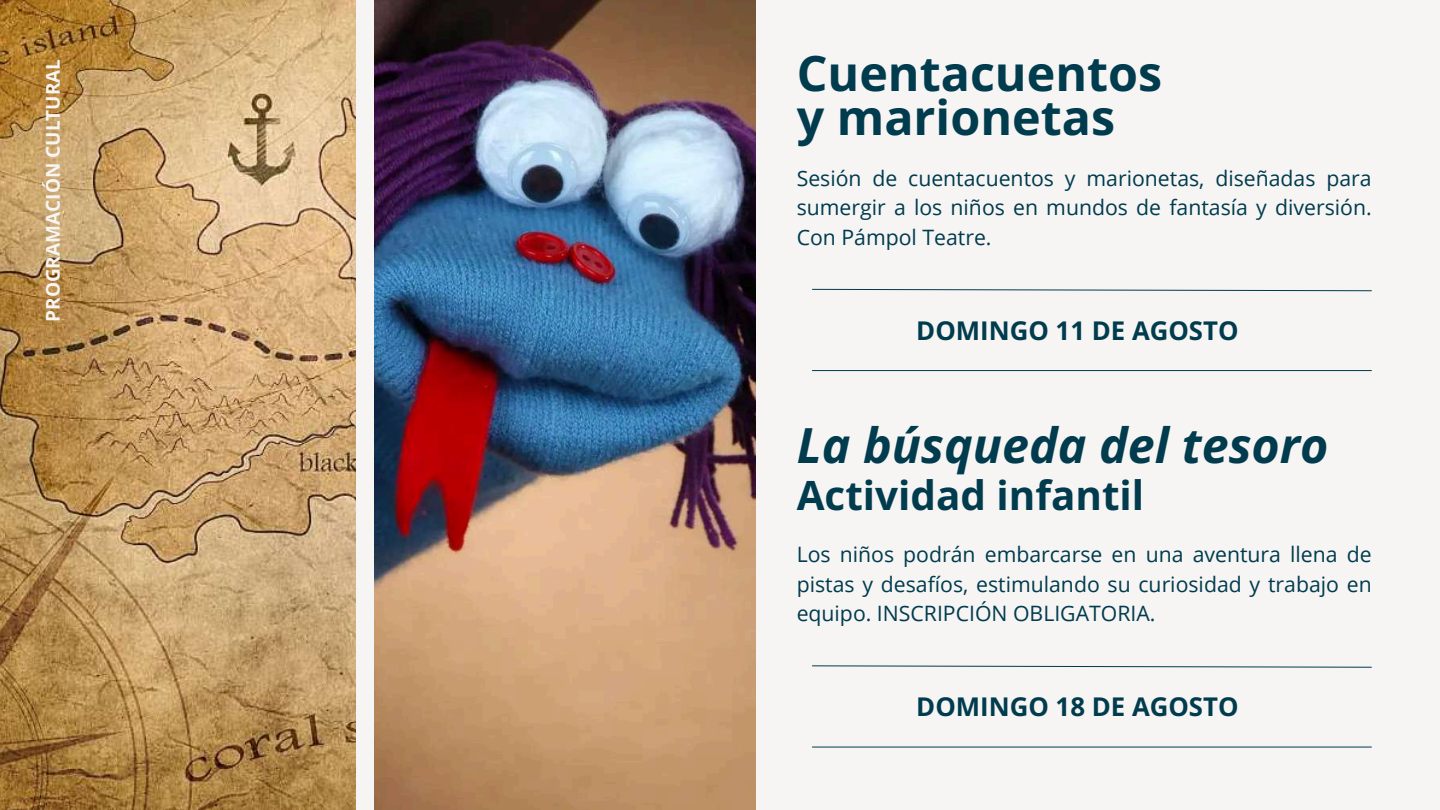
<style>
.page{position:relative;width:1440px;height:810px;background:#f6f5f3}
.page>*{position:absolute;margin:0;border:0;box-sizing:border-box;transform-origin:0 0}
.t1{font:700 48.4px/44.1px "Open Sans";color:#003b4e}
.t2{font:italic 700 48.4px "Open Sans";color:#003b4e}
.t3{font:700 40.4px "Open Sans";color:#003b4e}
.t4{font:700 25.8px "Open Sans";color:#003b4e}
.t5{font:21.2px/29.2px "Open Sans";color:#003b4e;text-align:justify}
.t6{font:700 19px "Open Sans";color:#f6f5f3}
</style>
<div class="page">
<img style="left:375px;top:0;width:380px;height:810px">
<img style="left:0;top:0;width:356px;height:810px">
<svg style="left:812px;top:289px;width:560px;height:3px"></svg>
<svg style="left:812px;top:665px;width:560px;height:3px"></svg>
<hr style="left:812px;top:370px;width:560px;height:1px;background:#003b4e">
<hr style="left:812px;top:747px;width:560px;height:1px;background:#003b4e">
<p class="t6" style="left:40px;top:322px;width:264px;rotate:-90deg">PROGRAMACIÓN CULTURAL</p>
<h1 class="t1" style="left:797px;top:50px;width:367px">Cuentacuentos y marionetas</h1>
<p class="t5" style="left:797px;top:163px;width:577px">Sesión de cuentacuentos y marionetas, diseñadas para sumergir a los niños en mundos de fantasía y diversión.<br>Con Pámpol Teatre.</p>
<p class="t4" style="left:916px;top:312px;width:324px">DOMINGO 11 DE AGOSTO</p>
<h1 class="t2" style="left:797px;top:412px;width:533px">La búsqueda del tesoro</h1>
<h2 class="t3" style="left:797px;top:467px;width:349px">Actividad infantil</h2>
<p class="t5" style="left:797px;top:540px;width:577px">Los niños podrán embarcarse en una aventura llena de pistas y desafíos, estimulando su curiosidad y trabajo en equipo. INSCRIPCIÓN OBLIGATORIA.</p>
<p class="t4" style="left:916px;top:689px;width:324px">DOMINGO 18 DE AGOSTO</p>
</div>
